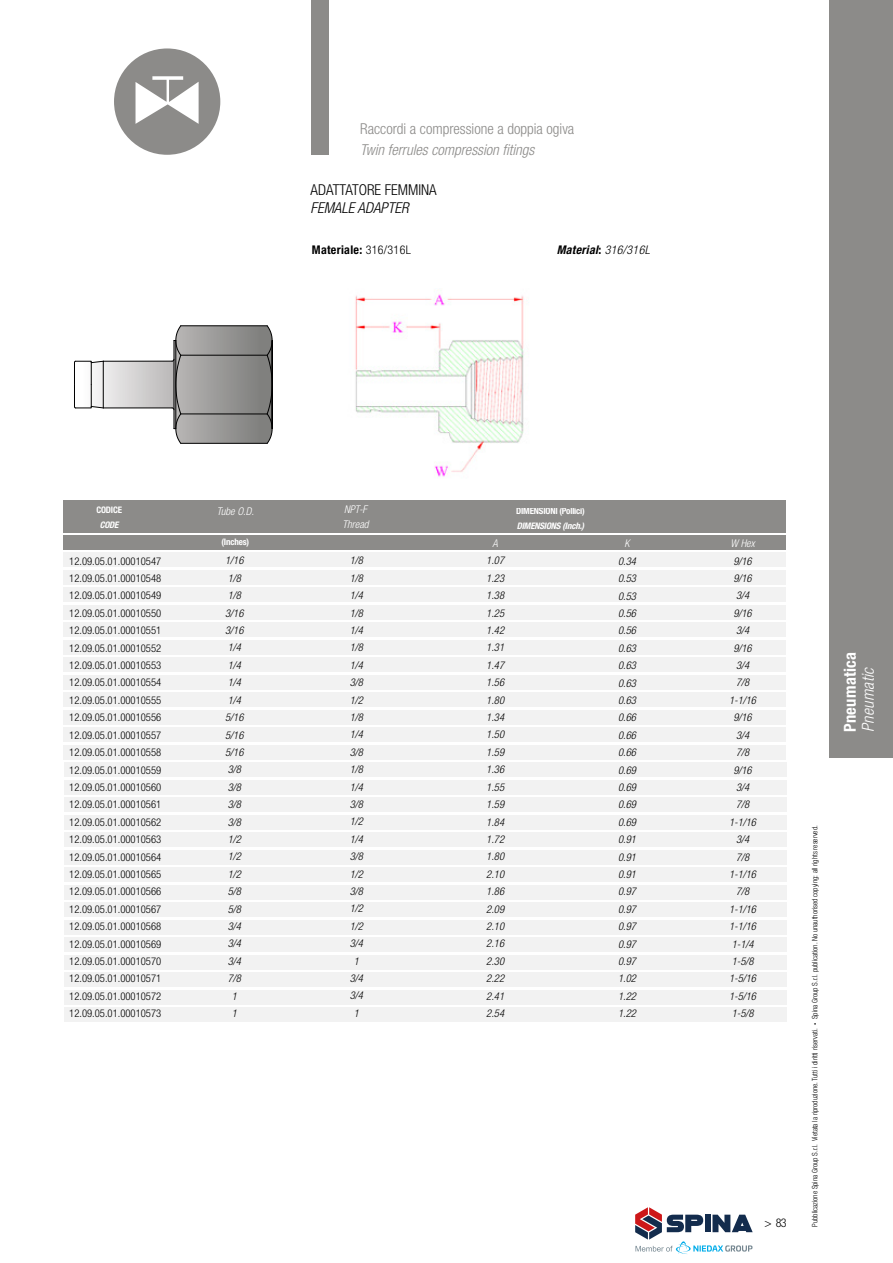
<style>
.page{position:relative;width:893px;height:1263px;background:#fff}
.page>*{position:absolute;margin:0;border:0;box-sizing:border-box;transform-origin:0 0}
.t1{font:700 condensed 16.5px "Helvetica Neue LT Std";letter-spacing:.02em;color:#fff}
.t2{font:italic 300 condensed 16.5px "Helvetica Neue LT Std";color:#fff}
.t3{font:300 condensed 15px "Helvetica Neue LT Std";color:#8c8b89}
.t4{font:italic 300 condensed 15px "Helvetica Neue LT Std";color:#8c8b89}
.t5{font:300 condensed 15px "Helvetica Neue LT Std";color:#000}
.t6{font:italic 300 condensed 15px "Helvetica Neue LT Std";color:#000}
.t7{font:700 condensed 12px "Helvetica Neue LT Std";letter-spacing:.025em;color:#000}
.t8{font:italic 700 condensed 12px "Helvetica Neue LT Std";letter-spacing:.025em;color:#000}
.t9{font:300 condensed 12px "Helvetica Neue LT Std";color:#000}
.t10{font:300 condensed 10.65px/17.4px "Helvetica Neue LT Std";color:#000;text-align:justify}
.t11{font:italic 300 condensed 10.65px/17.4px "Helvetica Neue LT Std";color:#000;text-align:center}
.t12{font:italic 300 condensed 10.65px/15px "Helvetica Neue LT Std";color:#fff}
.t13{font:700 condensed 9px "Helvetica Neue LT Std";letter-spacing:-.02em;color:#fff}
.t14{font:italic 700 condensed 9px "Helvetica Neue LT Std";letter-spacing:-.02em;color:#fff}
.t15{font:300 condensed 7.5px "Helvetica Neue LT Std";letter-spacing:-.005em;color:#000}
.s1{font-weight:300}
.s2{font-style:normal}
.s3{font-size:4.5px}
</style>
<div class="page">
<div style="left:312px;top:0;width:17px;height:155px;background:#8c8b89"></div>
<div style="left:829px;top:0;width:64px;height:758px;background:#8c8b89"></div>
<svg style="left:114px;top:48px;width:106px;height:107px"></svg>
<div style="left:63px;top:500px;width:723px;height:32px;background:#8c8b89"></div>
<div style="left:63px;top:553px;width:723px;height:14px;background:#f2f2f2"></div>
<div style="left:63px;top:535px;width:723px;height:15px;background:#8c8b89"></div>
<div style="left:63px;top:588px;width:722px;height:14px;background:#f2f2f2"></div>
<div style="left:63px;top:605px;width:723px;height:15px;background:#f2f2f2"></div>
<div style="left:63px;top:623px;width:723px;height:14px;background:#f2f2f2"></div>
<div style="left:63px;top:570px;width:723px;height:15px;background:#f2f2f2"></div>
<div style="left:63px;top:640px;width:723px;height:14px;background:#f2f2f2"></div>
<div style="left:63px;top:658px;width:723px;height:14px;background:#f2f2f2"></div>
<div style="left:63px;top:675px;width:723px;height:14px;background:#f2f2f2"></div>
<div style="left:63px;top:710px;width:723px;height:14px;background:#f2f2f2"></div>
<div style="left:63px;top:727px;width:723px;height:15px;background:#f2f2f2"></div>
<div style="left:63px;top:745px;width:723px;height:14px;background:#f2f2f2"></div>
<div style="left:63px;top:692px;width:723px;height:15px;background:#f2f2f2"></div>
<div style="left:64px;top:762px;width:722px;height:15px;background:#f2f2f2"></div>
<div style="left:64px;top:780px;width:722px;height:14px;background:#f2f2f2"></div>
<div style="left:64px;top:797px;width:722px;height:15px;background:#f2f2f2"></div>
<div style="left:64px;top:815px;width:723px;height:14px;background:#f2f2f2"></div>
<div style="left:64px;top:832px;width:723px;height:15px;background:#f2f2f2"></div>
<div style="left:64px;top:850px;width:723px;height:14px;background:#f2f2f2"></div>
<div style="left:64px;top:885px;width:723px;height:14px;background:#f2f2f2"></div>
<div style="left:64px;top:902px;width:723px;height:15px;background:#f2f2f2"></div>
<div style="left:64px;top:920px;width:723px;height:14px;background:#f2f2f2"></div>
<div style="left:64px;top:867px;width:723px;height:15px;background:#f2f2f2"></div>
<div style="left:64px;top:937px;width:723px;height:15px;background:#f2f2f2"></div>
<div style="left:64px;top:955px;width:723px;height:14px;background:#f2f2f2"></div>
<div style="left:64px;top:972px;width:723px;height:15px;background:#f2f2f2"></div>
<div style="left:64px;top:990px;width:723px;height:14px;background:#f2f2f2"></div>
<div style="left:64px;top:1007px;width:723px;height:15px;background:#f2f2f2"></div>
<hr style="left:181px;top:325px;width:86px;height:1px;background:#000">
<hr style="left:181px;top:443px;width:86px;height:1px;background:#000">
<hr style="left:272px;top:340px;width:1px;height:89px;background:#000">
<svg style="left:74px;top:326px;width:198px;height:117px"></svg>
<img style="left:355px;top:294px;width:170px;height:183px">
<svg style="left:635px;top:1207px;width:118px;height:47px"></svg>
<h2 class="t3" style="left:360px;top:120px;width:216px">Raccordi a compressione a doppia ogiva</h2>
<h2 class="t4" style="left:360px;top:141px;width:176px">Twin ferrules compression fitings</h2>
<h2 class="t5" style="left:311px;top:181px;width:128px">ADATTATORE FEMMINA</h2>
<h2 class="t6" style="left:311px;top:199px;width:100px">FEMALE ADAPTER</h2>
<p class="t7" style="left:312px;top:243px;width:101px">Materiale: <span class="s1">316/316L</span></p>
<p class="t8" style="left:557px;top:243px;width:95px">Material<span class="s2">:</span> <span class="s1">316/316L</span></p>
<p class="t13" style="left:96px;top:504px;width:27px">CODICE</p>
<p class="t14" style="left:100px;top:519px;width:20px">CODE</p>
<p class="t10" style="left:69px;top:552px;width:94px">12.09.05.01.00010547<br>12.09.05.01.00010548<br>12.09.05.01.00010549<br>12.09.05.01.00010550<br>12.09.05.01.00010551<br>12.09.05.01.00010552<br>12.09.05.01.00010553<br>12.09.05.01.00010554<br>12.09.05.01.00010555<br>12.09.05.01.00010556<br>12.09.05.01.00010557<br>12.09.05.01.00010558<br>12.09.05.01.00010559<br>12.09.05.01.00010560<br>12.09.05.01.00010561<br>12.09.05.01.00010562<br>12.09.05.01.00010563<br>12.09.05.01.00010564<br>12.09.05.01.00010565<br>12.09.05.01.00010566<br>12.09.05.01.00010567<br>12.09.05.01.00010568<br>12.09.05.01.00010569<br>12.09.05.01.00010570<br>12.09.05.01.00010571<br>12.09.05.01.00010572<br>12.09.05.01.00010573</p>
<p class="t12" style="left:217px;top:504px;width:39px">Tube O.D.</p>
<p class="t12" style="left:342px;top:501px;width:28px">NPT-F<br>Thread</p>
<p class="t13" style="left:221px;top:537px;width:29px">(Inches)</p>
<p class="t11" style="left:225px;top:552px;width:20px">1/16<br>1/8<br>1/8<br>3/16<br>3/16<br>1/4<br>1/4<br>1/4<br>1/4<br>5/16<br>5/16<br>5/16<br>3/8<br>3/8<br>3/8<br>3/8<br>1/2<br>1/2<br>1/2<br>5/8<br>5/8<br>3/4<br>3/4<br>3/4<br>7/8<br>1<br>1</p>
<p class="t11" style="left:350px;top:552px;width:15px">1/8<br>1/8<br>1/4<br>1/8<br>1/4<br>1/8<br>1/4<br>3/8<br>1/2<br>1/8<br>1/4<br>3/8<br>1/8<br>1/4<br>3/8<br>1/2<br>1/4<br>3/8<br>1/2<br>3/8<br>1/2<br>1/2<br>3/4<br>1<br>3/4<br>3/4<br>1</p>
<p class="t12" style="left:493px;top:536px;width:7px">A</p>
<p class="t11" style="left:486px;top:552px;width:19px;text-align:justify">1.07<br>1.23<br>1.38<br>1.25<br>1.42<br>1.31<br>1.47<br>1.56<br>1.80<br>1.34<br>1.50<br>1.59<br>1.36<br>1.55<br>1.59<br>1.84<br>1.72<br>1.80<br>2.10<br>1.86<br>2.09<br>2.10<br>2.16<br>2.30<br>2.22<br>2.41<br>2.54</p>
<p class="t13" style="left:516px;top:506px;width:70px">DIMENSIONI (Pollici)</p>
<p class="t14" style="left:517px;top:521px;width:69px">DIMENSIONS (Inch.)</p>
<p class="t12" style="left:624px;top:536px;width:7px">K</p>
<p class="t11" style="left:618px;top:553px;width:19px;text-align:justify">0.34<br>0.53<br>0.53<br>0.56<br>0.56<br>0.63<br>0.63<br>0.63<br>0.63<br>0.66<br>0.66<br>0.66<br>0.69<br>0.69<br>0.69<br>0.69<br>0.91<br>0.91<br>0.91<br>0.97<br>0.97<br>0.97<br>0.97<br>0.97<br>1.02<br>1.22<br>1.22</p>
<p class="t12" style="left:730px;top:536px;width:26px">W Hex</p>
<p class="t11" style="left:729px;top:552px;width:28px">9/16<br>9/16<br>3/4<br>9/16<br>3/4<br>9/16<br>3/4<br>7/8<br>1-1/16<br>9/16<br>3/4<br>7/8<br>9/16<br>3/4<br>7/8<br>1-1/16<br>3/4<br>7/8<br>1-1/16<br>7/8<br>1-1/16<br>1-1/16<br>1-1/4<br>1-5/8<br>1-5/16<br>1-5/16<br>1-5/8</p>
<p class="t9" style="left:765px;top:1216px;width:24px">&gt; 83</p>
<h1 class="t1" style="left:840px;top:732px;width:82px;rotate:-90deg">Pneumatica</h1>
<h1 class="t2" style="left:858px;top:732px;width:67px;rotate:-90deg">Pneumatic</h1>
<p class="t15" style="left:811px;top:1227px;width:403px;rotate:-90deg">Pubblicazione Spina Group S.r.l. Vietata la riproduzione. Tutti i diritti riservati. <span class="s3">•</span> Spina Group S.r.l. publication. No unauthorised copying: all rights reserved.</p>
</div>
